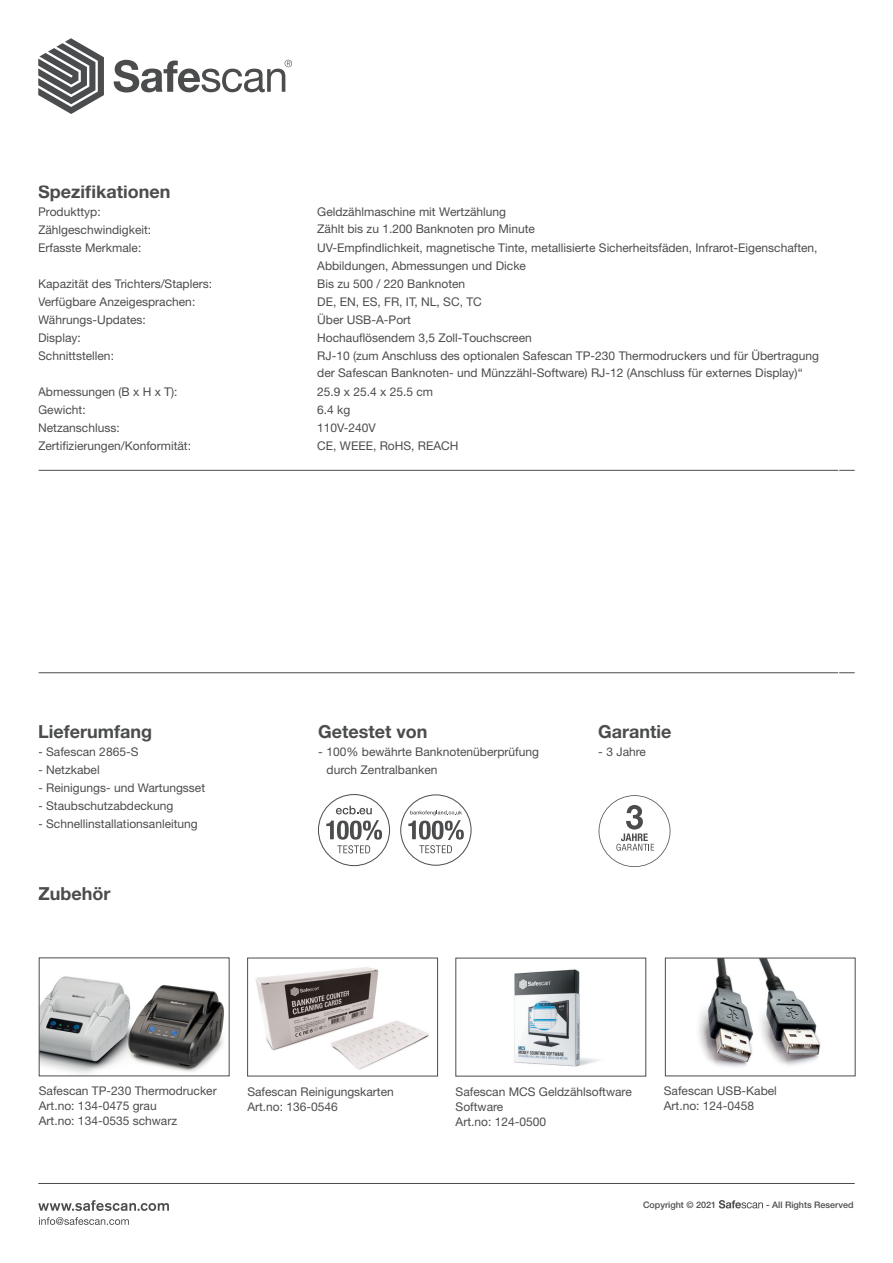
<style>
.page{position:relative;width:893px;height:1263px;background:#fff}
.page>*{position:absolute;margin:0;border:0;box-sizing:border-box;transform-origin:0 0}
.t1{font:700 18px "Helvetica Neue LT Std";color:#4b4c4d}
.t2{font:12px/17.9px "Helvetica Neue LT Std";color:#4b4c4d}
.Art_no{font:500 9px "Helvetica Neue LT Std";color:#4b4c4d}
</style>
<div class="page">
<hr style="left:38px;top:1183px;width:817px;height:1px;background:#4b4c4d">
<hr style="left:38px;top:672px;width:817px;height:1px;background:#4b4c4d">
<hr style="left:38px;top:470px;width:817px;height:1px;background:#4b4c4d">
<svg style="left:38px;top:1200px;width:131px;height:11px"></svg>
<svg style="left:39px;top:1217px;width:90px;height:8px"></svg>
<svg style="left:38px;top:38px;width:66px;height:76px"></svg>
<svg style="left:114px;top:60px;width:178px;height:33px"></svg>
<svg style="left:719px;top:1200px;width:44px;height:8px"></svg>
<img style="left:514px;top:969px;width:86px;height:98px">
<img style="left:255px;top:967px;width:174px;height:103px">
<div style="left:247px;top:958px;width:191px;height:118px;border:1px solid #4b4c4d"></div>
<img style="left:698px;top:960px;width:123px;height:107px">
<img style="left:41px;top:976px;width:63px;height:98px">
<div style="left:39px;top:958px;width:190px;height:118px;border:1px solid #4b4c4d"></div>
<img style="left:104px;top:971px;width:125px;height:105px">
<div style="left:318px;top:794px;width:72px;height:72px;border:1px solid #4b4c4d;border-radius:50%"></div>
<svg style="left:336px;top:806px;width:36px;height:8px"></svg>
<svg style="left:326px;top:820px;width:56px;height:33px"></svg>
<div style="left:400px;top:794px;width:71px;height:71px;border:1px solid #4b4c4d;border-radius:50%"></div>
<svg style="left:408px;top:810px;width:56px;height:43px"></svg>
<svg style="left:599px;top:795px;width:71px;height:72px"></svg>
<p class="t1" style="left:38px;top:180px;width:134px">Spezifikationen</p>
<p class="t2" style="left:38px;top:203px;width:64px">Produkttyp:</p>
<p class="t2" style="left:38px;top:221px;width:115px">Zählgeschwindigkeit:</p>
<p class="t2" style="left:38px;top:239px;width:105px">Erfasste Merkmale:</p>
<p class="t2" style="left:38px;top:275px;width:175px">Kapazität des Trichters/Staplers:</p>
<p class="t2" style="left:38px;top:293px;width:159px">Verfügbare Anzeigesprachen:</p>
<p class="t2" style="left:38px;top:311px;width:109px">Währungs-Updates:</p>
<p class="t2" style="left:38px;top:329px;width:44px">Display:</p>
<p class="t2" style="left:38px;top:347px;width:77px">Schnittstellen:</p>
<p class="t2" style="left:38px;top:383px;width:141px">Abmessungen (B x H x T):</p>
<p class="t2" style="left:38px;top:401px;width:49px">Gewicht:</p>
<p class="t2" style="left:38px;top:419px;width:83px">Netzanschluss:</p>
<p class="t2" style="left:38px;top:437px;width:154px">Zertifizierungen/Konformität:</p>
<p class="t2" style="left:317px;top:203px;width:219px;line-height:17.1px">Geldzählmaschine mit Wertzählung<br>Zählt bis zu 1.200 Banknoten pro Minute</p>
<p class="t2" style="left:317px;top:239px;width:503px">UV-Empfindlichkeit, magnetische Tinte, metallisierte Sicherheitsfäden, Infrarot-Eigenschaften, Abbildungen, Abmessungen und Dicke<br>Bis zu 500 / 220 Banknoten<br>DE, EN, ES, FR, IT, NL, SC, TC<br>Über USB-A-Port<br>Hochauflösendem 3,5 Zoll-Touchscreen<br>RJ-10 (zum Anschluss des optionalen Safescan TP-230 Thermodruckers und für Übertragung der Safescan Banknoten- und Münzzähl-Software) RJ-12 (Anschluss für externes Display)“</p>
<p class="t2" style="left:317px;top:383px;width:143px">25.9 x 25.4 x 25.5 cm<br>6.4 kg<br>110V-240V<br>CE, WEEE, RoHS, REACH</p>
<p class="t1" style="left:38px;top:720px;width:115px">Lieferumfang</p>
<p class="t2" style="left:38px;top:743px;width:102px">- Safescan 2865-S</p>
<p class="t2" style="left:38px;top:761px;width:63px">- Netzkabel</p>
<p class="t2" style="left:38px;top:779px;width:168px">- Reinigungs- und Wartungsset</p>
<p class="t2" style="left:38px;top:797px;width:137px">- Staubschutzabdeckung</p>
<p class="t2" style="left:38px;top:815px;width:161px">- Schnellinstallationsanleitung</p>
<p class="t1" style="left:38px;top:882px;width:74px">Zubehör</p>
<p class="t1" style="left:318px;top:720px;width:111px">Getestet von</p>
<p class="t2" style="left:327px;top:743px;width:214px;text-indent:-9px">- 100% bewährte Banknotenüberprüfung durch Zentralbanken</p>
<p class="t1" style="left:598px;top:720px;width:75px">Garantie</p>
<p class="t2" style="left:598px;top:743px;width:50px">- 3 Jahre</p>
<p class="t2" style="left:39px;top:1082px;width:179px">Safescan TP-230 Thermodrucker</p>
<p class="t2" style="left:39px;top:1097px;width:119px">Art.no: 134-0475 grau</p>
<p class="t2" style="left:39px;top:1112px;width:140px">Art.no: 134-0535 schwarz</p>
<p class="t2" style="left:247px;top:1082px;width:148px">Safescan Reinigungskarten</p>
<p class="t2" style="left:247px;top:1097px;width:92px">Art.no: 136-0546</p>
<p class="t2" style="left:456px;top:1084px;width:178px;line-height:15px">Safescan MCS Geldzählsoftware<br>Software</p>
<p class="t2" style="left:456px;top:1112px;width:92px">Art.no: 124-0500</p>
<p class="t2" style="left:664px;top:1082px;width:115px">Safescan USB-Kabel</p>
<p class="t2" style="left:664px;top:1097px;width:92px">Art.no: 124-0458</p>
<p class="Art_no" style="left:643px;top:1200px;width:75px">Copyright © 2021</p>
<p class="Art_no" style="left:766px;top:1200px;width:89px">- All Rights Reserved</p>
</div>
